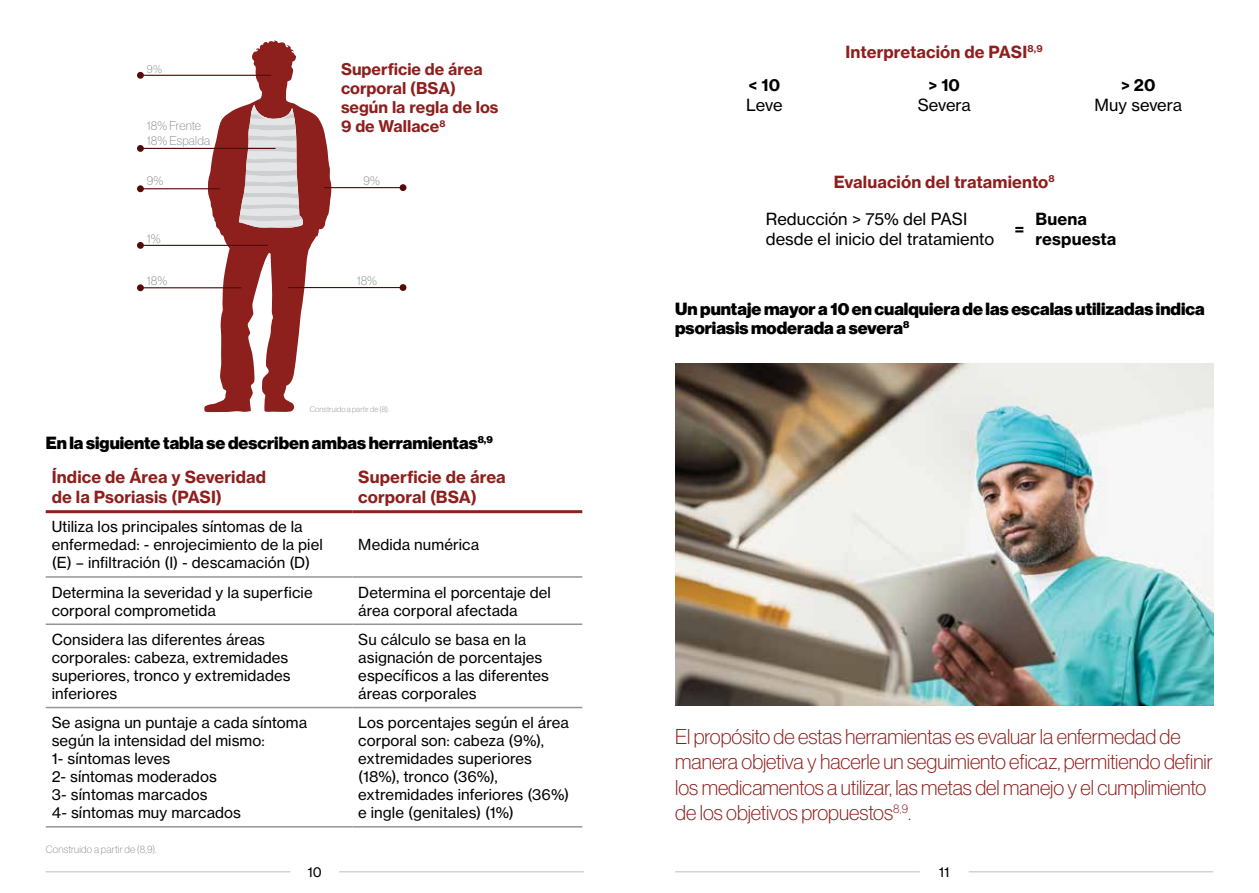
<style>
.page{position:relative;width:1259px;height:893px;background:#fff}
.page>*{position:absolute;margin:0;border:0;box-sizing:border-box;transform-origin:0 0}
.t1{font:100 21px/25.2px "Volta Modern Display 35";letter-spacing:-.005em;color:#8d1f1d}
.t2{font:900 17.25px/18.6px "Volta Modern Display 95";color:#000}
.t3{font:700 16.5px/19.8px "Volta Modern Text 75";letter-spacing:.005em;color:#8d1f1d}
.t4{font:16.5px/19.8px "Volta Modern Text 55 Roman";color:#000}
.t5{font:700 16.5px/19.8px "Volta Modern Text 75";letter-spacing:.005em;color:#000}
.t6{font:700 16.05px/19.2px "Volta Modern Text 75";color:#8d1f1d}
.t7{font:15px/18px "Volta Modern Text 55 Roman";letter-spacing:.005em;color:#000}
.t8{font:13.5px "Volta Modern Text 55 Roman";color:#000}
.t9{font:100 12.6px/15px "Volta Modern Display 35";letter-spacing:.005em;color:#939598}
.t10{font:100 11.4px "Volta Modern Display 35";color:#939598}
.t11{font:100 10.5px "Volta Modern Display 35";letter-spacing:.015em;color:#939598}
.t12{font:100 7.95px "Volta Modern Display 35";letter-spacing:.02em;color:#939598}
</style>
<div class="page">
<hr style="left:46px;top:871px;width:244px;height:1px;background:#d1d3d4">
<hr style="left:675px;top:871px;width:244px;height:1px;background:#d1d3d4">
<hr style="left:339px;top:871px;width:245px;height:1px;background:#d1d3d4">
<hr style="left:968px;top:871px;width:245px;height:1px;background:#d1d3d4">
<hr style="left:46px;top:576px;width:306px;height:2px;background:#939598">
<hr style="left:352px;top:576px;width:230px;height:2px;background:#939598">
<hr style="left:46px;top:623px;width:306px;height:2px;background:#939598">
<hr style="left:352px;top:623px;width:230px;height:2px;background:#939598">
<hr style="left:46px;top:707px;width:306px;height:1px;background:#939598">
<hr style="left:352px;top:707px;width:230px;height:1px;background:#939598">
<hr style="left:46px;top:826px;width:306px;height:2px;background:#939598">
<hr style="left:352px;top:826px;width:230px;height:2px;background:#939598">
<hr style="left:46px;top:510px;width:306px;height:3px;background:#8d1f1d">
<hr style="left:352px;top:510px;width:230px;height:3px;background:#8d1f1d">
<svg style="left:204px;top:40px;width:127px;height:372px"></svg>
<svg style="left:239px;top:105px;width:64px;height:123px;background:#c8adad"></svg>
<hr style="left:140px;top:75px;width:131px;height:1px;background:#540a09">
<div style="left:137px;top:72px;width:7px;height:7px;background:#540a09;border-radius:50%"></div>
<hr style="left:140px;top:148px;width:135px;height:1px;background:#540a09">
<div style="left:137px;top:145px;width:7px;height:7px;background:#540a09;border-radius:50%"></div>
<hr style="left:140px;top:188px;width:80px;height:1px;background:#540a09">
<div style="left:137px;top:185px;width:7px;height:7px;background:#540a09;border-radius:50%"></div>
<hr style="left:324px;top:187px;width:79px;height:1px;background:#540a09">
<div style="left:399px;top:184px;width:7px;height:7px;background:#540a09;border-radius:50%"></div>
<hr style="left:288px;top:287px;width:115px;height:1px;background:#540a09">
<div style="left:399px;top:284px;width:7px;height:7px;background:#540a09;border-radius:50%"></div>
<hr style="left:140px;top:287px;width:101px;height:1px;background:#540a09">
<div style="left:137px;top:284px;width:7px;height:7px;background:#540a09;border-radius:50%"></div>
<hr style="left:140px;top:245px;width:128px;height:1px;background:#540a09">
<div style="left:137px;top:242px;width:7px;height:7px;background:#540a09;border-radius:50%"></div>
<img style="left:675px;top:364px;width:538px;height:342px">
<p class="t6" style="left:341px;top:59px;width:159px">Superficie de área corporal (BSA) según la regla de los<br>9 de Wallace<sup>8</sup></p>
<p class="t10" style="left:147px;top:63px;width:17px">9%</p>
<p class="t9" style="left:147px;top:118px;width:65px">18% Frente<br>18% Espalda</p>
<p class="t9" style="left:147px;top:173px;width:18px">9%</p>
<p class="t9" style="left:363px;top:173px;width:18px">9%</p>
<p class="t9" style="left:147px;top:231px;width:15px">1%</p>
<p class="t9" style="left:147px;top:273px;width:22px">18%</p>
<p class="t9" style="left:357px;top:273px;width:22px">18%</p>
<p class="t12" style="left:310px;top:405px;width:81px">Construido a partir de (8).</p>
<p class="t2" style="left:46px;top:433px;width:448px">En la siguiente tabla se describen ambas herramientas<sup>8,9</sup></p>
<p class="t3" style="left:52px;top:467px;width:216px">Índice de Área y Severidad de la Psoriasis (PASI)</p>
<p class="t3" style="left:358px;top:467px;width:149px">Superficie de área corporal (BSA)</p>
<p class="t7" style="left:52px;top:518px;width:273px">Utiliza los principales síntomas de la enfermedad: - enrojecimiento de la piel (E) – infiltración (I) - descamación (D)</p>
<p class="t7" style="left:358px;top:536px;width:122px">Medida numérica</p>
<p class="t7" style="left:52px;top:583px;width:262px">Determina la severidad y la superficie corporal comprometida</p>
<p class="t7" style="left:358px;top:583px;width:194px">Determina el porcentaje del área corporal afectada</p>
<p class="t7" style="left:52px;top:630px;width:240px">Considera las diferentes áreas corporales: cabeza, extremidades superiores, tronco y extremidades inferiores</p>
<p class="t7" style="left:358px;top:630px;width:192px">Su cálculo se basa en la asignación de porcentajes específicos a las diferentes áreas corporales</p>
<p class="t7" style="left:52px;top:714px;width:257px">Se asigna un puntaje a cada síntoma según la intensidad del mismo:<br>1- síntomas leves<br>2- síntomas moderados<br>3- síntomas marcados<br>4- síntomas muy marcados</p>
<p class="t7" style="left:358px;top:714px;width:212px">Los porcentajes según el área corporal son: cabeza (9%), extremidades superiores (18%), tronco (36%), extremidades inferiores (36%) e ingle (genitales) (1%)</p>
<p class="t11" style="left:46px;top:843px;width:113px">Construido a partir de (8,9).</p>
<p class="t5" style="left:748px;top:75px;width:33px">&lt; 10</p>
<p class="t4" style="left:746px;top:95px;width:38px">Leve</p>
<p class="t3" style="left:845px;top:42px;width:199px">Interpretación de PASI<sup>8,9</sup></p>
<p class="t5" style="left:928px;top:75px;width:33px">&gt; 10</p>
<p class="t4" style="left:917px;top:95px;width:55px">Severa</p>
<p class="t3" style="left:833px;top:172px;width:222px">Evaluación del tratamiento<sup>8</sup></p>
<p class="t5" style="left:1121px;top:75px;width:36px">&gt; 20</p>
<p class="t4" style="left:1094px;top:95px;width:89px">Muy severa</p>
<p class="t4" style="left:766px;top:209px;width:230px">Reducción &gt; 75% del PASI desde el inicio del tratamiento</p>
<p class="t5" style="left:1014px;top:219px;width:11px">=</p>
<p class="t5" style="left:1035px;top:209px;width:82px">Buena respuesta</p>
<p class="t2" style="left:675px;top:300px;width:531px">Un puntaje mayor a 10 en cualquiera de las escalas utilizadas indica psoriasis moderada a severa<sup>8</sup></p>
<h1 class="t1" style="left:675px;top:724px;width:539px">El propósito de estas herramientas es evaluar la enfermedad de manera objetiva y hacerle un seguimiento eficaz, permitiendo definir los medicamentos a utilizar, las metas del manejo y el cumplimiento de los objetivos propuestos<sup>8,9</sup>.</h1>
<p class="t8" style="left:307px;top:864px;width:16px">10</p>
<p class="t8" style="left:939px;top:864px;width:12px">11</p>
</div>
